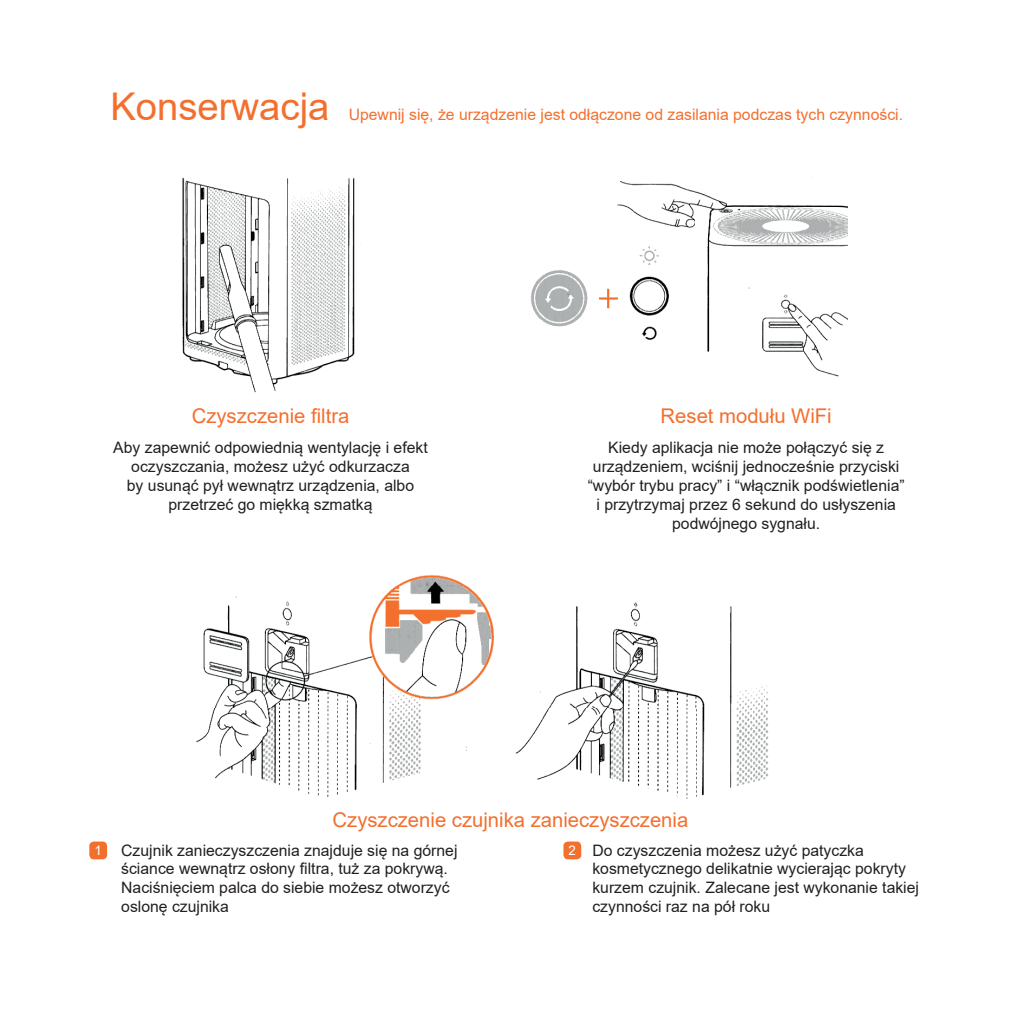
<style>
.page{position:relative;width:1021px;height:1021px;background:#fff}
.page>*{position:absolute;margin:0;border:0;box-sizing:border-box;transform-origin:0 0}
.t1{font:38.25px "Arial";color:#f36f2e}
.t2{font:20.25px "Arial";color:#f36f2e}
.t3{font:15.75px/18.9px "Arial";color:#231f20;text-align:center}
.t4{font:15.75px "Arial";color:#f36f2e}
.t5{font:13.28px "Arial";color:#fff}
</style>
<div class="page">
<img style="left:182px;top:177px;width:665px;height:683px">
<div style="left:89px;top:841px;width:18px;height:18px;background:#f36f2e;border-radius:4px"></div>
<div style="left:563px;top:841px;width:18px;height:18px;background:#f36f2e;border-radius:4px"></div>
<h1 class="t1" style="left:110px;top:81px;width:220px">Konserwacja</h1>
<p class="t4" style="left:349px;top:104px;width:556px">Upewnij się, że urządzenie jest odłączone od zasilania podczas tych czynności.</p>
<p class="t2" style="left:192px;top:402px;width:159px">Czyszczenie filtra</p>
<p class="t3" style="left:113px;top:438px;width:316px">Aby zapewnić odpowiednią wentylację i efekt oczyszczania, możesz użyć odkurzacza<br>by usunąć pył wewnątrz urządzenia, albo przetrzeć go miękką szmatką</p>
<p class="t2" style="left:660px;top:402px;width:173px">Reset modułu WiFi</p>
<p class="t3" style="left:587px;top:438px;width:318px">Kiedy aplikacja nie może połączyć się z urządzeniem, wciśnij jednocześnie przyciski “wybór trybu pracy” i “włącznik podświetlenia” i przytrzymaj przez 6 sekund do usłyszenia podwójnego sygnału.</p>
<p class="t2" style="left:332px;top:805px;width:357px">Czyszczenie czujnika zanieczyszczenia</p>
<p class="t3" style="left:121px;top:840px;width:338px;text-align:left">Czujnik zanieczyszczenia znajduje się na górnej ściance wewnątrz osłony filtra, tuż za pokrywą.<br>Naciśnięciem palca do siebie możesz otworzyć oslonę czujnika</p>
<p class="t5" style="left:94px;top:841px;width:9px">1</p>
<p class="t5" style="left:568px;top:841px;width:9px">2</p>
<p class="t3" style="left:592px;top:840px;width:328px;text-align:left">Do czyszczenia możesz użyć patyczka kosmetycznego delikatnie wycierając pokryty kurzem czujnik. Zalecane jest wykonanie takiej czynności raz na pół roku</p>
</div>
